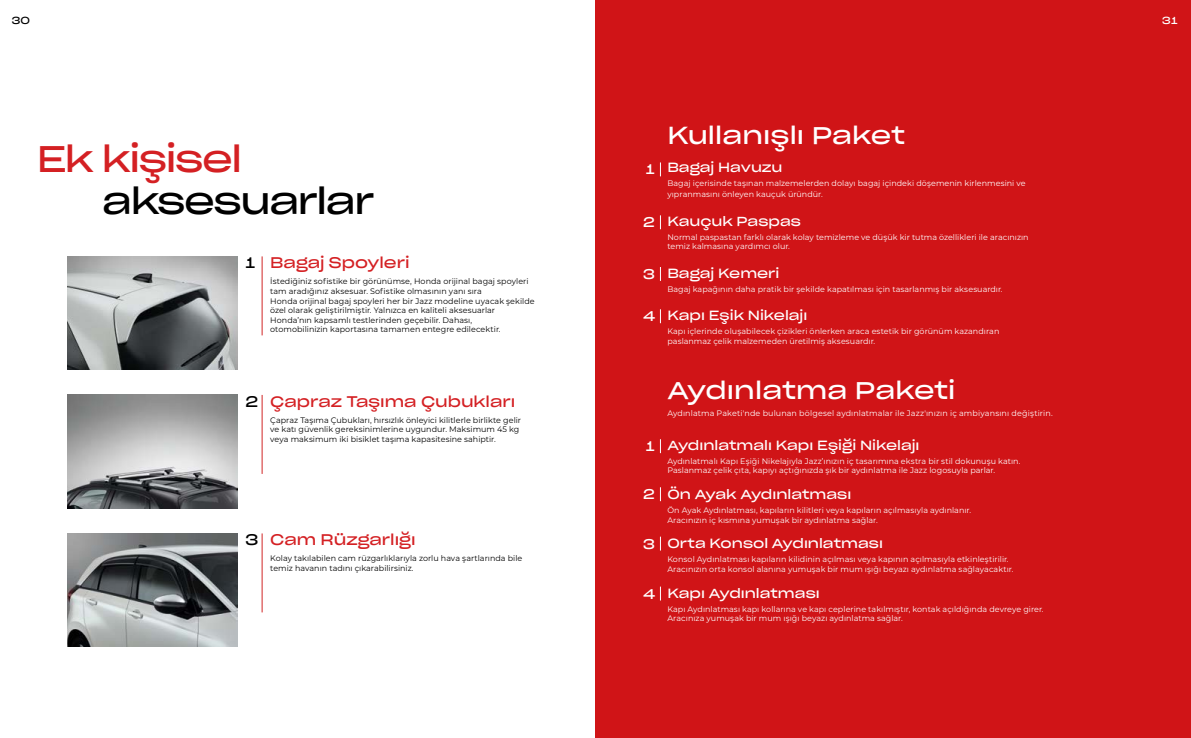
<style>
.page{position:relative;width:1191px;height:738px;background:#fff}
.page>*{position:absolute;margin:0;border:0;box-sizing:border-box;transform-origin:0 0}
.t1{font:36px "Sharp Grotesk Book 25";letter-spacing:-.04em;color:#000}
.t2{font:36px "Sharp Grotesk Book 25";letter-spacing:-.035em;color:#d42023}
.t3{font:24px "Sharp Grotesk Book 25";letter-spacing:.005em;color:#fff}
.t4{font:15px "Sharp Grotesk Book 25";color:#d42023}
.t5{font:13.7px "Sharp Grotesk Book 25";color:#fff}
.t6{font:13px "Sharp Grotesk Book 25";color:#fff}
.t7{font:10px "Sharp Grotesk Book 25";color:#000}
.t8{font:10px "Sharp Grotesk Book 25";color:#fff}
.t9{font:8px/9.6px "Montserrat";letter-spacing:.005em;color:#fff}
.t10{font:8px/9.6px "Montserrat";color:#000}
.s1{color:#000}
</style>
<div class="page">
<div style="left:595px;top:0;width:596px;height:737px;background:#d01417"></div>
<svg style="left:660px;top:162px;width:1px;height:14px"></svg>
<svg style="left:660px;top:215px;width:1px;height:14px"></svg>
<svg style="left:660px;top:267px;width:1px;height:14px"></svg>
<svg style="left:660px;top:309px;width:1px;height:14px"></svg>
<svg style="left:660px;top:439px;width:1px;height:14px"></svg>
<svg style="left:660px;top:487px;width:1px;height:14px"></svg>
<svg style="left:660px;top:536px;width:1px;height:14px"></svg>
<svg style="left:660px;top:586px;width:1px;height:14px"></svg>
<hr style="left:262px;top:256px;width:1px;height:79px;background:#d12626">
<img style="left:67px;top:256px;width:170px;height:113px">
<hr style="left:262px;top:394px;width:1px;height:79px;background:#d12626">
<img style="left:67px;top:394px;width:170px;height:114px">
<hr style="left:262px;top:533px;width:1px;height:79px;background:#d12626">
<img style="left:67px;top:533px;width:170px;height:113px">
<p class="t7" style="left:12px;top:12px;width:20px">30</p>
<p class="t8" style="left:1162px;top:12px;width:17px">31</p>
<h1 class="t2" style="left:37px;top:127px;width:207px">Ek kişisel</h1>
<h1 class="t1" style="left:102px;top:169px;width:274px">aksesuarlar</h1>
<h3 class="t4" style="left:245px;top:250px;width:165px"><span class="s1">1</span> Bagaj Spoyleri</h3>
<p class="t10" style="left:270px;top:276px;width:266px">İstediğiniz sofistike bir görünümse, Honda orijinal bagaj spoyleri tam aradığınız aksesuar. Sofistike olmasının yanı sıra<br>Honda orijinal bagaj spoyleri her bir Jazz modeline uyacak şekilde özel olarak geliştirilmiştir. Yalnızca en kaliteli aksesuarlar Honda’nın kapsamlı testlerinden geçebilir. Dahası,<br>otomobilinizin kaportasına tamamen entegre edilecektir.</p>
<h3 class="t4" style="left:245px;top:388px;width:271px"><span class="s1">2</span> Çapraz Taşıma Çubukları</h3>
<p class="t10" style="left:270px;top:414px;width:252px">Çapraz Taşıma Çubukları, hırsızlık önleyici kilitlerle birlikte gelir ve katı güvenlik gereksinimlerine uygundur. Maksimum 45 kg veya maksimum iki bisiklet taşıma kapasitesine sahiptir.</p>
<h3 class="t4" style="left:245px;top:526px;width:172px"><span class="s1">3</span> Cam Rüzgarlığı</h3>
<p class="t10" style="left:270px;top:553px;width:254px">Kolay takılabilen cam rüzgarlıklarıyla zorlu hava şartlarında bile temiz havanın tadını çıkarabilirsiniz.</p>
<h3 class="t5" style="left:646px;top:157px;width:10px">1</h3>
<h3 class="t5" style="left:643px;top:210px;width:13px">2</h3>
<h3 class="t5" style="left:643px;top:262px;width:13px">3</h3>
<h3 class="t5" style="left:643px;top:304px;width:13px">4</h3>
<h2 class="t3" style="left:667px;top:114px;width:239px">Kullanışlı Paket</h2>
<h3 class="t6" style="left:667px;top:156px;width:117px">Bagaj Havuzu</h3>
<p class="t9" style="left:667px;top:178px;width:360px;line-height:10.8px">Bagaj içerisinde taşınan malzemelerden dolayı bagaj içindeki döşemenin kirlenmesini ve yıpranmasını önleyen kauçuk üründür.</p>
<h3 class="t6" style="left:667px;top:209px;width:135px">Kauçuk Paspas</h3>
<p class="t9" style="left:667px;top:231px;width:363px">Normal paspastan farklı olarak kolay temizleme ve düşük kir tutma özellikleri ile aracınızın temiz kalmasına yardımcı olur.</p>
<h3 class="t6" style="left:667px;top:262px;width:114px">Bagaj Kemeri</h3>
<p class="t9" style="left:667px;top:284px;width:337px">Bagaj kapağının daha pratik bir şekilde kapatılması için tasarlanmış bir aksesuardır.</p>
<h3 class="t6" style="left:667px;top:304px;width:141px">Kapı Eşik Nikelajı</h3>
<p class="t9" style="left:667px;top:326px;width:333px">Kapı içlerinde oluşabilecek çizikleri önlerken araca estetik bir görünüm kazandıran paslanmaz çelik malzemeden üretilmiş aksesuardır.</p>
<h3 class="t5" style="left:646px;top:434px;width:10px">1</h3>
<h3 class="t5" style="left:643px;top:482px;width:13px">2</h3>
<h3 class="t5" style="left:643px;top:531px;width:13px">3</h3>
<h3 class="t5" style="left:643px;top:581px;width:13px">4</h3>
<h2 class="t3" style="left:667px;top:369px;width:289px">Aydınlatma Paketi</h2>
<p class="t9" style="left:667px;top:407px;width:387px">Aydınlatma Paketi'nde bulunan bölgesel aydınlatmalar ile Jazz'ınızın iç ambiyansını değiştirin.</p>
<h3 class="t6" style="left:667px;top:433px;width:254px">Aydınlatmalı Kapı Eşiği Nikelajı</h3>
<p class="t9" style="left:667px;top:455px;width:354px">Aydınlatmalı Kapı Eşiği Nikelajıyla Jazz’ınızın iç tasarımına ekstra bir stil dokunuşu katın.<br>Paslanmaz çelik çıta, kapıyı açtığınızda şık bir aydınlatma ile Jazz logosuyla parlar.</p>
<h3 class="t6" style="left:667px;top:482px;width:185px">Ön Ayak Aydınlatması</h3>
<p class="t9" style="left:667px;top:504px;width:305px">Ön Ayak Aydınlatması, kapıların kilitleri veya kapıların açılmasıyla aydınlanır.<br>Aracınızın iç kısmına yumuşak bir aydınlatma sağlar.</p>
<h3 class="t6" style="left:667px;top:532px;width:217px">Orta Konsol Aydınlatması</h3>
<p class="t9" style="left:667px;top:554px;width:347px">Konsol Aydınlatması kapıların kilidinin açılması veya kapının açılmasıyla etkinleştirilir.<br>Aracınızın orta konsol alanına yumuşak bir mum ışığı beyazı aydınlatma sağlayacaktır.</p>
<h3 class="t6" style="left:667px;top:581px;width:154px">Kapı Aydınlatması</h3>
<p class="t9" style="left:667px;top:603px;width:378px">Kapı Aydınlatması kapı kollarına ve kapı ceplerine takılmıştır, kontak açıldığında devreye girer.<br>Aracınıza yumuşak bir mum ışığı beyazı aydınlatma sağlar.</p>
</div>
